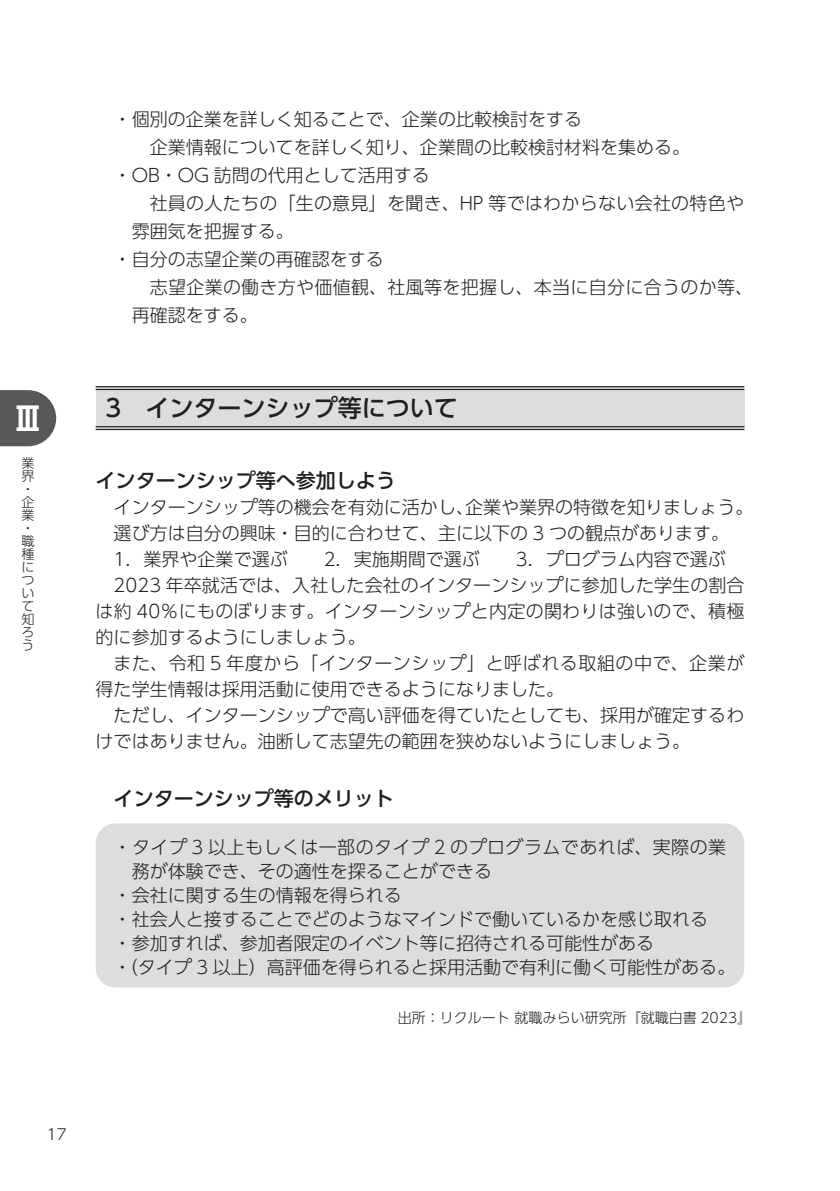
<style>
.page{position:relative;width:840px;height:1191px;background:#fff}
.page>*{position:absolute;margin:0;border:0;box-sizing:border-box;transform-origin:0 0}
.t1{font:700 32px "UD Shin Go Pro De";color:#fff}
.t2{font:500 24px "UD Shin Go Pro";color:#231f20}
.t3{font:500 20px "UD Shin Go Pro";color:#231f20}
.t4{font:300 18px "UD Shin Go Pro";color:#231f20}
.t5{font:300 18px "UD Shin Go Pro";letter-spacing:.03em;color:#231f20}
.t6{font:300 18px "UD Shin Go Pro";letter-spacing:.025em;color:#231f20}
.t7{font:300 15px "UD Shin Go Pro";color:#231f20}
.t8{font:300 14px "UD Shin Go Pro";color:#231f20}
.t9{font:300 13px/13px "UD Shin Go Pro";color:#231f20}
</style>
<div class="page">
<svg style="left:0;top:390px;width:56px;height:56px;background:#68696b"></svg>
<div style="left:96px;top:388px;width:648px;height:40px;background:#dcdddf"></div>
<svg style="left:96px;top:387px;width:648px;height:2px"></svg>
<svg style="left:96px;top:427px;width:648px;height:2px"></svg>
<hr style="left:96px;top:386px;width:648px;height:1px;background:#231f20">
<hr style="left:96px;top:389px;width:648px;height:1px;background:#231f20">
<hr style="left:96px;top:426px;width:648px;height:1px;background:#231f20">
<hr style="left:96px;top:429px;width:648px;height:1px;background:#231f20">
<div style="left:96px;top:823px;width:648px;height:164px;background:#dcdddf;border-radius:20px"></div>
<h1 class="t1" style="left:12px;top:392px;width:34px">Ⅲ</h1>
<p class="t9" style="left:22px;top:456px;width:14px">業界・企業・職種について知ろう</p>
<p class="t4" style="left:114px;top:105px;width:469px">・個別の企業を詳しく知ることで、企業の比較検討をする</p>
<p class="t4" style="left:150px;top:133px;width:541px">企業情報についてを詳しく知り、企業間の比較検討材料を集める。</p>
<p class="t4" style="left:114px;top:161px;width:317px">・OB・OG 訪問の代用として活用する</p>
<p class="t4" style="left:150px;top:189px;width:595px">社員の人たちの「生の意見」を聞き、HP 等ではわからない会社の特色や</p>
<p class="t4" style="left:132px;top:217px;width:163px">雰囲気を把握する。</p>
<p class="t4" style="left:114px;top:245px;width:271px">・自分の志望企業の再確認をする</p>
<p class="t4" style="left:150px;top:273px;width:604px">志望企業の働き方や価値観、社風等を把握し、本当に自分に合うのか等、</p>
<p class="t4" style="left:132px;top:301px;width:127px">再確認をする。</p>
<h2 class="t2" style="left:106px;top:388px;width:353px">3　インターンシップ等について</h2>
<p class="t3" style="left:96px;top:464px;width:301px">インターンシップ等へ参加しよう</p>
<p class="t4" style="left:114px;top:492px;width:640px">インターンシップ等の機会を有効に活かし、企業や業界の特徴を知りましょう。</p>
<p class="t4" style="left:114px;top:518px;width:616px">選び方は自分の興味・目的に合わせて、主に以下の 3 つの観点があります。</p>
<p class="t4" style="left:114px;top:544px;width:613px">1．業界や企業で選ぶ　　2．実施期間で選ぶ　　3．プログラム内容で選ぶ</p>
<p class="t4" style="left:114px;top:570px;width:632px">2023 年卒就活では、入社した会社のインターンシップに参加した学生の割合</p>
<p class="t4" style="left:96px;top:596px;width:650px">は約 40％にものぼります。インターンシップと内定の関わりは強いので、積極</p>
<p class="t4" style="left:96px;top:622px;width:271px">的に参加するようにしましょう。</p>
<p class="t5" style="left:114px;top:648px;width:632px">また、令和 5 年度から「インターンシップ」と呼ばれる取組の中で、企業が</p>
<p class="t4" style="left:96px;top:674px;width:469px">得た学生情報は採用活動に使用できるようになりました。</p>
<p class="t4" style="left:114px;top:700px;width:631px">ただし、インターンシップで高い評価を得ていたとしても、採用が確定するわ</p>
<p class="t4" style="left:96px;top:726px;width:596px">けではありません。油断して志望先の範囲を狭めないようにしましょう。</p>
<p class="t3" style="left:114px;top:782px;width:281px">インターンシップ等のメリット</p>
<p class="t6" style="left:114px;top:832px;width:613px">・タイプ 3 以上もしくは一部のタイプ 2 のプログラムであれば、実際の業</p>
<p class="t4" style="left:132px;top:856px;width:361px">務が体験でき、その適性を探ることができる</p>
<p class="t4" style="left:114px;top:880px;width:289px">・会社に関する生の情報を得られる</p>
<p class="t4" style="left:114px;top:904px;width:596px">・社会人と接することでどのようなマインドで働いているかを感じ取れる</p>
<p class="t4" style="left:114px;top:928px;width:541px">・参加すれば、参加者限定のイベント等に招待される可能性がある</p>
<p class="t4" style="left:114px;top:952px;width:622px">・（タイプ 3 以上）高評価を得られると採用活動で有利に働く可能性がある。</p>
<p class="t8" style="left:397px;top:1006px;width:355px">出所：リクルート就職みらい研究所『就職白書 2023』</p>
<p class="t7" style="left:47px;top:1122px;width:21px">17</p>
</div>
